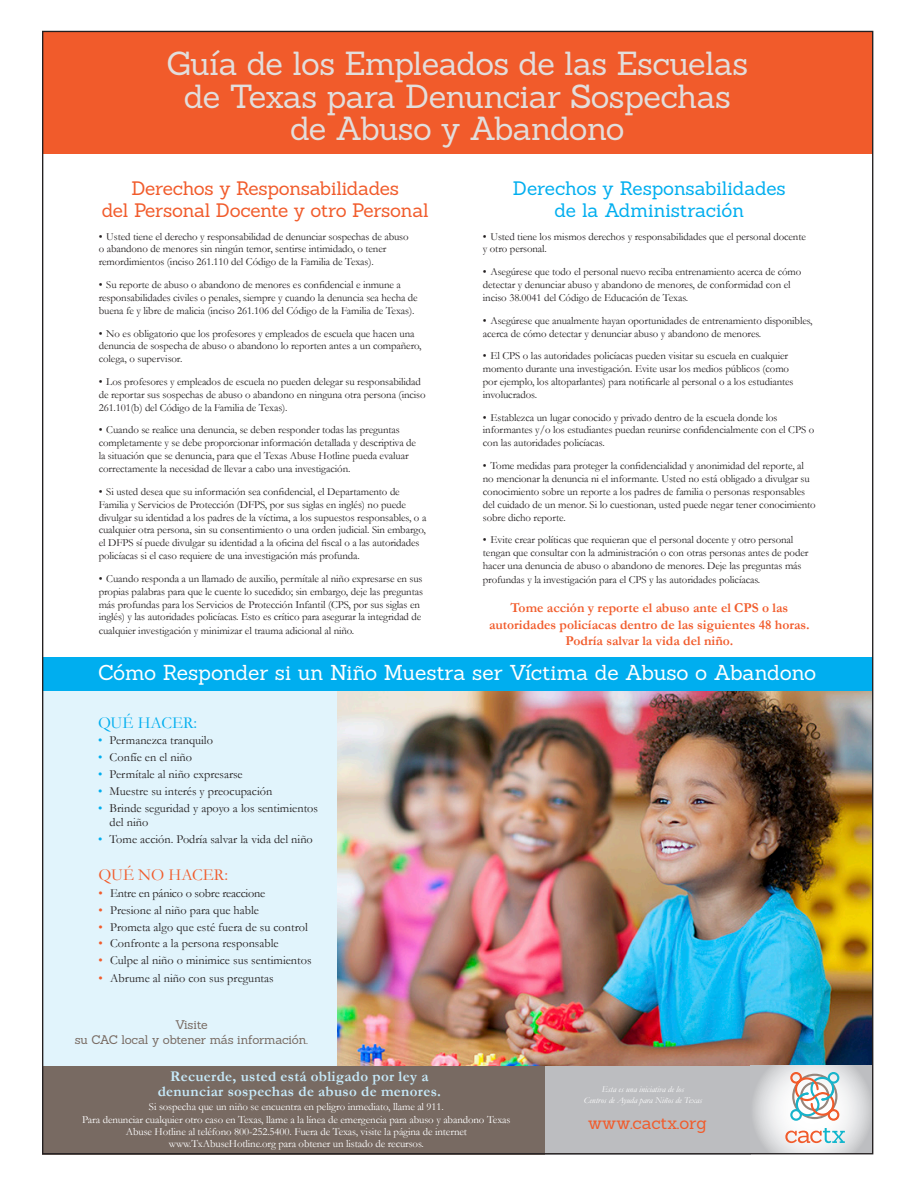
<style>
.page{position:relative;width:918px;height:1188px;background:#fff}
.page>*{position:absolute;margin:0;border:0;box-sizing:border-box;transform-origin:0 0}
.t1{font:32.55px "Sanchez";letter-spacing:-.02em;color:#e2dedc}
.t2{font:21px "Sanchez";letter-spacing:-.01em;color:#fff}
.t3{font:19.05px "Sanchez";letter-spacing:-.015em;color:#f15b2b}
.t4{font:19.05px "Sanchez";letter-spacing:-.005em;color:#00aeef}
.t5{font:17.1px "Sanchez";color:#f15b2b}
.t6{font:16.8px "Garamond";color:#f15b2b}
.t7{font:16.8px "Garamond";color:#00aeef}
.t8{font:700 14.85px "Garamond";letter-spacing:.02em;color:#c6eafa}
.t9{font:700 13.5px "Garamond";color:#f15b2b}
.t10{font:12.3px "Garamond";color:#231f20}
.t11{font:12.3px "Garamond";letter-spacing:-.02em;color:#231f20}
.t12{font:12.15px "Sanchez";letter-spacing:-.015em;color:#786a62}
.t13{font:10.8px/12.9px "Garamond";letter-spacing:-.01em;color:#231f20}
.t14{font:10.8px/12.1px "Garamond";letter-spacing:-.01em;color:#fff;text-align:center}
.t15{font:italic 8.85px "Garamond";color:#fff}
.s1{color:#00aeef}
.s2{color:#f15b2b}
</style>
<div class="page">
<div style="left:43px;top:686px;width:294px;height:386px;background:#e1f4fc"></div>
<img style="left:337px;top:690px;width:534px;height:376px">
<div style="left:42px;top:31px;width:830px;height:122px;background:#f15b2b"></div>
<div style="left:42px;top:657px;width:831px;height:33px;background:#00aeef"></div>
<div style="left:42px;top:1066px;width:507px;height:88px;background:#786a62"></div>
<div style="left:545px;top:1066px;width:205px;height:89px;background:#bcbdc0"></div>
<svg style="left:750px;top:1066px;width:121px;height:86px"></svg>
<svg style="left:785px;top:1128px;width:60px;height:15px"></svg>
<svg style="left:789px;top:1072px;width:51px;height:50px"></svg>
<p class="t1" style="left:166px;top:42px;width:583px">Guía de los Empleados de las Escuelas</p>
<p class="t1" style="left:184px;top:75px;width:549px">de Texas para Denunciar Sospechas</p>
<p class="t1" style="left:290px;top:107px;width:336px">de Abuso y Abandono</p>
<p class="t3" style="left:131px;top:176px;width:269px">Derechos y Responsabilidades</p>
<p class="t3" style="left:102px;top:198px;width:328px">del Personal Docente y otro Personal</p>
<p class="t13" style="left:99px;top:230px;width:311px">• Usted tiene el derecho y responsabilidad de denunciar sospechas de abuso o abandono de menores sin ningún temor, sentirse intimidado, o tener remordimientos (inciso 261.110 del Código de la Familia de Texas).</p>
<p class="t13" style="left:99px;top:278px;width:321px">• Su reporte de abuso o abandono de menores es confidencial e inmune a responsabilidades civiles o penales, siempre y cuando la denuncia sea hecha de buena fe y libre de malicia (inciso 261.106 del Código de la Familia de Texas).</p>
<p class="t13" style="left:99px;top:327px;width:324px">• No es obligatorio que los profesores y empleados de escuela que hacen una denuncia de sospecha de abuso o abandono lo reporten antes a un compañero, colega, o supervisor.</p>
<p class="t13" style="left:99px;top:375px;width:328px">• Los profesores y empleados de escuela no pueden delegar su responsabilidad de reportar sus sospechas de abuso o abandono en ninguna otra persona (inciso<br>261.101(b) del Código de la Familia de Texas).</p>
<p class="t13" style="left:99px;top:423px;width:319px">• Cuando se realice una denuncia, se deben responder todas las preguntas completamente y se debe proporcionar información detallada y descriptiva de la situación que se denuncia, para que el Texas Abuse Hotline pueda evaluar correctamente la necesidad de llevar a cabo una investigación.</p>
<p class="t13" style="left:99px;top:485px;width:329px">• Si usted desea que su información sea confidencial, el Departamento de Familia y Servicios de Protección (DFPS, por sus siglas en inglés) no puede divulgar su identidad a los padres de la víctima, a los supuestos responsables, o a cualquier otra persona, sin su consentimiento o una orden judicial. Sin embargo, el DFPS sí puede divulgar su identidad a la oficina del fiscal o a las autoridades policíacas si el caso requiere de una investigación más profunda.</p>
<p class="t13" style="left:99px;top:572px;width:326px">• Cuando responda a un llamado de auxilio, permítale al niño expresarse en sus propias palabras para que le cuente lo sucedido; sin embargo, deje las preguntas más profundas para los Servicios de Protección Infantil (CPS, por sus siglas en inglés) y las autoridades policíacas. Esto es crítico para asegurar la integridad de cualquier investigación y minimizar el trauma adicional al niño.</p>
<p class="t4" style="left:513px;top:176px;width:274px">Derechos y Responsabilidades</p>
<p class="t4" style="left:555px;top:198px;width:191px">de la Administración</p>
<p class="t13" style="left:483px;top:230px;width:325px">• Usted tiene los mismos derechos y responsabilidades que el personal docente y otro personal.</p>
<p class="t13" style="left:483px;top:265px;width:320px">• Asegúrese que todo el personal nuevo reciba entrenamiento acerca de cómo detectar y denunciar abuso y abandono de menores, de conformidad con el inciso 38.0041 del Código de Educación de Texas.</p>
<p class="t13" style="left:483px;top:314px;width:331px">• Asegúrese que anualmente hayan oportunidades de entrenamiento disponibles, acerca de cómo detectar y denunciar abuso y abandono de menores.</p>
<p class="t13" style="left:483px;top:349px;width:312px">• El CPS o las autoridades policíacas pueden visitar su escuela en cualquier momento durante una investigación. Evite usar los medios públicos (como por ejemplo, los altoparlantes) para notificarle al personal o a los estudiantes involucrados.</p>
<p class="t13" style="left:483px;top:411px;width:333px">• Establezca un lugar conocido y privado dentro de la escuela donde los informantes y/o los estudiantes puedan reunirse confidencialmente con el CPS o con las autoridades policíacas.</p>
<p class="t13" style="left:483px;top:459px;width:334px">• Tome medidas para proteger la confidencialidad y anonimidad del reporte, al no mencionar la denuncia ni el informante. Usted no está obligado a divulgar su conocimiento sobre un reporte a los padres de familia o personas responsables del cuidado de un menor. Si lo cuestionan, usted puede negar tener conocimiento sobre dicho reporte.</p>
<p class="t13" style="left:483px;top:533px;width:327px">• Evite crear políticas que requieran que el personal docente y otro personal tengan que consultar con la administración o con otras personas antes de poder hacer una denuncia de abuso o abandono de menores. Deje las preguntas más profundas y la investigación para el CPS y las autoridades policíacas.</p>
<p class="t9" style="left:511px;top:600px;width:279px">Tome acción y reporte el abuso ante el CPS o las</p>
<p class="t9" style="left:489px;top:616px;width:322px">autoridades policíacas dentro de las siguientes 48 horas.</p>
<p class="t9" style="left:565px;top:633px;width:170px">Podría salvar la vida del niño.</p>
<p class="t2" style="left:98px;top:659px;width:720px">Cómo Responder si un Niño Muestra ser Víctima de Abuso o Abandono</p>
<p class="t7" style="left:98px;top:712px;width:101px">QUÉ HACER:</p>
<p class="t10" style="left:98px;top:733px;width:117px"><span class="s1">•</span> Permanezca tranquilo</p>
<p class="t10" style="left:98px;top:750px;width:96px"><span class="s1">•</span> Confíe en el niño</p>
<p class="t10" style="left:98px;top:767px;width:146px"><span class="s1">•</span> Permítale al niño expresarse</p>
<p class="t10" style="left:98px;top:784px;width:176px"><span class="s1">•</span> Muestre su interés y preocupación</p>
<p class="t10" style="left:98px;top:801px;width:222px"><span class="s1">•</span> Brinde seguridad y apoyo a los sentimientos</p>
<p class="t10" style="left:110px;top:815px;width:40px">del niño</p>
<p class="t10" style="left:98px;top:832px;width:216px"><span class="s1">•</span> Tome acción. Podría salvar la vida del niño</p>
<p class="t6" style="left:98px;top:865px;width:131px">QUÉ NO HACER:</p>
<p class="t11" style="left:98px;top:886px;width:168px"><span class="s2">•</span> Entre en pánico o sobre reaccione</p>
<p class="t10" style="left:98px;top:902px;width:162px"><span class="s2">•</span> Presione al niño para que hable</p>
<p class="t10" style="left:98px;top:919px;width:211px"><span class="s2">•</span> Prometa algo que esté fuera de su control</p>
<p class="t10" style="left:98px;top:936px;width:182px"><span class="s2">•</span> Confronte a la persona responsable</p>
<p class="t10" style="left:98px;top:953px;width:215px"><span class="s2">•</span> Culpe al niño o minimice sus sentimientos</p>
<p class="t10" style="left:98px;top:971px;width:177px"><span class="s2">•</span> Abrume al niño con sus preguntas</p>
<p class="t12" style="left:175px;top:1017px;width:34px">Visite</p>
<p class="t12" style="left:75px;top:1032px;width:235px">su CAC local y obtener más información.</p>
<p class="t8" style="left:170px;top:1067px;width:260px">Recuerde, usted está obligado por ley a</p>
<p class="t8" style="left:158px;top:1082px;width:285px">denunciar sospechas de abuso de menores.</p>
<p class="t14" style="left:149px;top:1101px;width:296px">Si sospecha que un niño se encuentra en peligro inmediato, llame al 911.</p>
<p class="t14" style="left:82px;top:1113px;width:430px">Para denunciar cualquier otro caso en Texas, llame a la línea de emergencia para abuso y abandono Texas<br>Abuse Hotline al teléfono 800-252.5400. Fuera de Texas, visite la página de internet</p>
<p class="t14" style="left:169px;top:1137px;width:256px">www.TxAbuseHotline.org para obtener un listado de recursos.</p>
<p class="t15" style="left:602px;top:1083px;width:84px">Esta es una iniciativa de los</p>
<p class="t15" style="left:584px;top:1095px;width:120px">Centros de Ayuda para Niños de Texas</p>
<p class="t5" style="left:588px;top:1111px;width:120px">www.cactx.org</p>
</div>
